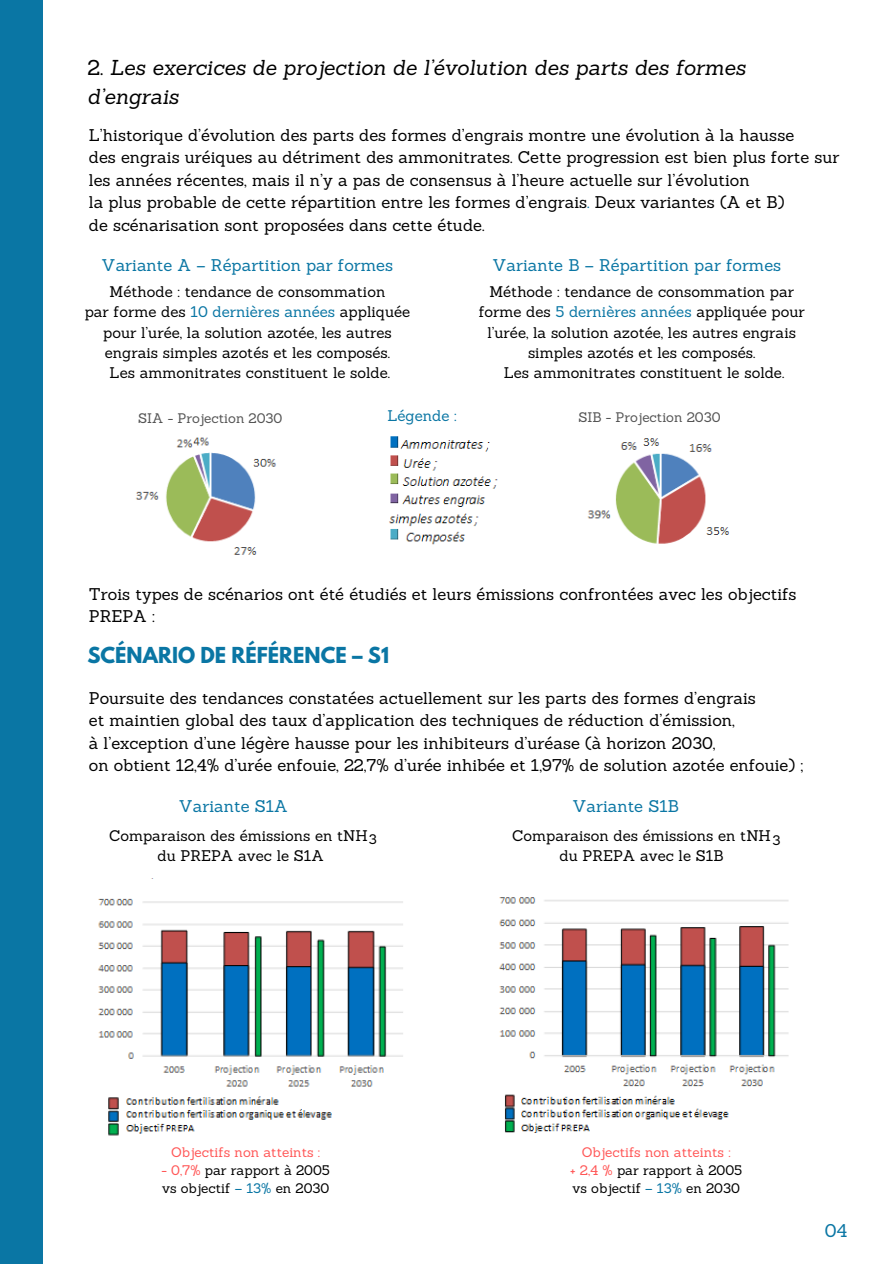
<style>
.page{position:relative;width:894px;height:1264px;background:#fff}
.page>*{position:absolute;margin:0;border:0;box-sizing:border-box;transform-origin:0 0}
.t1{font:italic 21px/29.2px "Sanchez";color:#000}
.t2{font:700 19.5px "League Spartan";color:#0a76a4}
.t3{font:18px "Sanchez";color:#0a76a4}
.t4{font:16.5px/22.5px "Sanchez";color:#000}
.t5{font:16.5px "Sanchez";color:#0a76a4}
.t6{font:15px/20.2px "Sanchez";color:#000;text-align:center}
.t7{font:15px "Sanchez";color:#0a76a4}
.t8{font:13.5px/18px "Sanchez";color:#000}
.t9{font:13.5px "Sanchez";color:#545454}
.t10{font:13.5px "Sanchez";color:#ff5757}
.s1{font-style:normal}
.s2{color:#0a76a4}
.s3{color:#ff5757}
</style>
<div class="page">
<img style="left:98px;top:878px;width:305px;height:257px">
<img style="left:498px;top:897px;width:291px;height:235px">
<img style="left:135px;top:437px;width:142px;height:118px">
<img style="left:587px;top:438px;width:143px;height:106px">
<img style="left:388px;top:436px;width:110px;height:109px">
<div style="left:0;top:0;width:43px;height:1263px;background:#0a76a4"></div>
<div style="left:220px;top:876px;width:95px;height:15px;background:#fff"></div>
<p class="t1" style="left:87px;top:53px;width:659px"><span class="s1">2.</span> Les exercices de projection de l’évolution des parts des formes d’engrais</p>
<p class="t4" style="left:89px;top:123px;width:751px">L’historique d’évolution des parts des formes d’engrais montre une évolution à la hausse<br>des engrais uréiques au détriment des ammonitrates. Cette progression est bien plus forte sur les années récentes, mais il n’y a pas de consensus à l’heure actuelle sur l’évolution<br>la plus probable de cette répartition entre les formes d’engrais<span class="s2">.</span> Deux variantes (A et B)<br>de scénarisation sont proposées dans cette étude.</p>
<p class="t5" style="left:102px;top:255px;width:293px">Variante A – Répartition par formes</p>
<p class="t6" style="left:85px;top:281px;width:327px">Méthode : tendance de consommation<br>par forme des <span class="s2">10 dernières années</span> appliquée pour l’urée, la solution azotée, les autres engrais simples azotés et les composés.<br>Les ammonitrates constituent le solde.</p>
<p class="t5" style="left:492px;top:255px;width:290px">Variante B – Répartition par formes</p>
<p class="t6" style="left:478px;top:281px;width:327px">Méthode : tendance de consommation par forme des <span class="s2">5 dernières années</span> appliquée pour l’urée, la solution azotée, les autres engrais simples azotés et les composés.<br>Les ammonitrates constituent le solde.</p>
<p class="t9" style="left:138px;top:409px;width:146px">SIA - Projection 2030</p>
<p class="t7" style="left:387px;top:406px;width:71px">Légende :</p>
<p class="t9" style="left:578px;top:408px;width:143px">SIB - Projection 2030</p>
<p class="t4" style="left:89px;top:582px;width:709px">Trois types de scénarios ont été étudiés et leurs émissions confrontées avec les objectifs<br>PREPA :</p>
<p class="t2" style="left:87px;top:645px;width:303px">SCÉNARIO DE RÉFÉRENCE – S1</p>
<p class="t4" style="left:89px;top:686px;width:715px">Poursuite des tendances constatées actuellement sur les parts des formes d’engrais<br>et maintien global des taux d’application des techniques de réduction d’émission,<br>à l’exception d’une légère hausse pour les inhibiteurs d’uréase (à horizon 2030,<br>on obtient 12,4% d’urée enfouie, 22,7% d’urée inhibée et 1,97% de solution azotée enfouie) ;</p>
<p class="t5" style="left:179px;top:795px;width:111px">Variante S1A</p>
<p class="t5" style="left:572px;top:795px;width:108px">Variante S1B</p>
<p class="t6" style="left:109px;top:825px;width:260px">Comparaison des émissions en tNH du PREPA avec le S1A</p>
<p class="t6" style="left:512px;top:825px;width:260px">Comparaison des émissions en tNH du PREPA avec le S1B</p>
<p class="t8" style="left:368px;top:830px;width:9px">3</p>
<p class="t8" style="left:772px;top:831px;width:9px">3</p>
<p class="t10" style="left:171px;top:1143px;width:150px">Objectifs non atteints :</p>
<p class="t8" style="left:161px;top:1161px;width:170px"><span class="s3">- 0,7%</span> par rapport à 2005 vs objectif <span class="s2">– 13%</span> en 2030</p>
<p class="t8" style="left:570px;top:1143px;width:173px;text-align:center"><span class="s3">Objectifs non atteints :<br>+ 2,4 %</span> par rapport à 2005 vs objectif <span class="s2">– 13%</span> en 2030</p>
<p class="t3" style="left:824px;top:1218px;width:24px">04</p>
</div>
